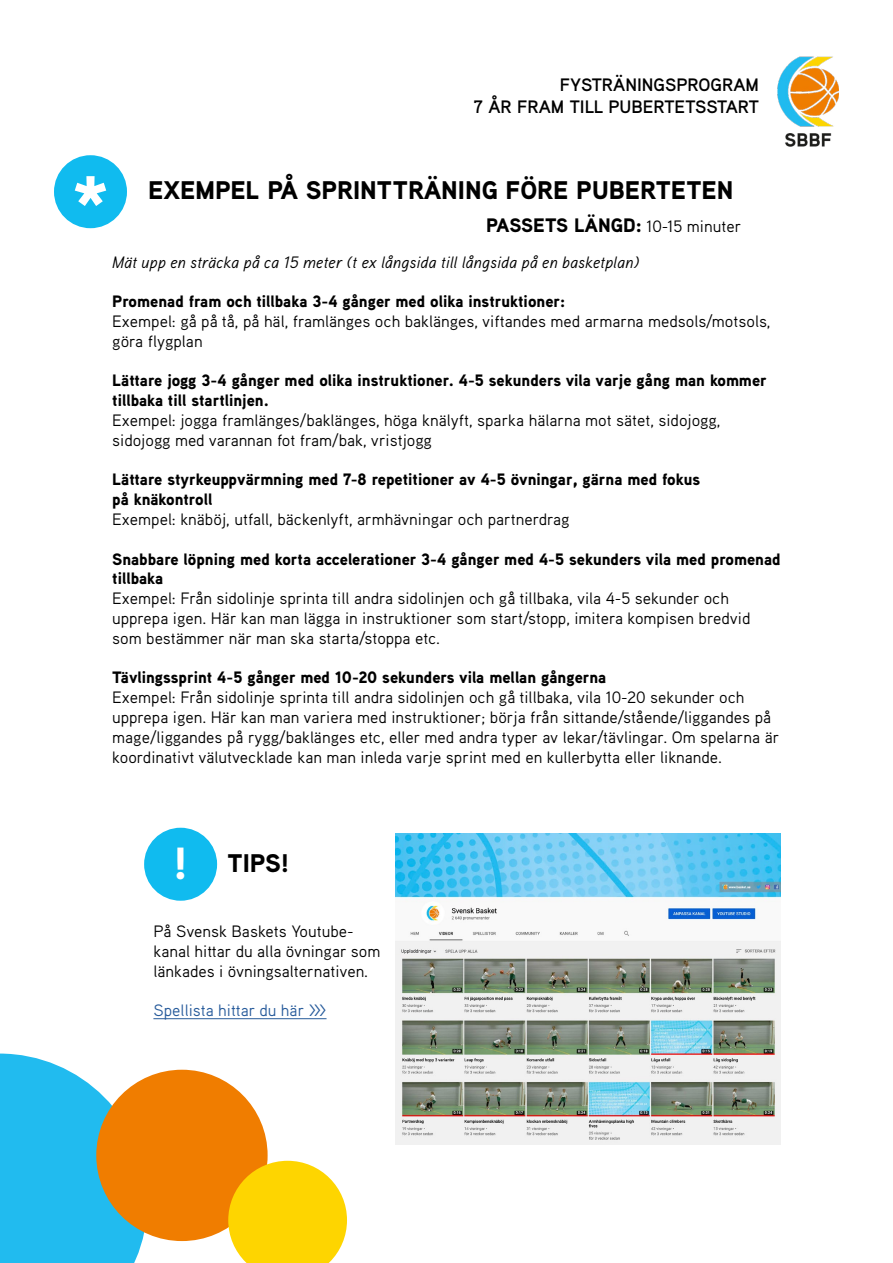
<style>
.page{position:relative;width:893px;height:1263px;background:#fff}
.page>*{position:absolute;margin:0;border:0;box-sizing:border-box;transform-origin:0 0}
.t1{font:900 81px "Aaux Pro OT";color:#fff}
.t2{font:900 25.5px "Aaux Pro OT";color:#000}
.t3{font:900 19.5px "Aaux Pro OT";color:#000}
.t4{font:700 18px/21.6px "Aaux Pro OT";color:#000;text-align:right}
.t5{font:16.5px/19.8px "Aaux Pro OT";color:#000}
.t6{font:900 16.5px/19.8px "Aaux Pro OT";color:#000}
.t7{font:italic 16.5px "Aaux Pro OT";color:#000}
.t8{font:16.5px "Aaux Pro OT";color:#275b9b}
.s1{font-weight:400;font-size:16.5px}
.s2{font-size:45px;color:#fff}
</style>
<div class="page">
<img style="left:777px;top:56px;width:62px;height:91px">
<svg style="left:0;top:1053px;width:147px;height:210px;background:#3ec3f0"></svg>
<div style="left:96px;top:1070px;width:172px;height:171px;background:#f07d00;border-radius:50%"></div>
<svg style="left:228px;top:1161px;width:119px;height:102px"></svg>
<div style="left:54px;top:155px;width:73px;height:73px;background:#10bbef;border-radius:50%"></div>
<img style="left:395px;top:833px;width:386px;height:122px">
<img style="left:395px;top:955px;width:386px;height:190px">
<div style="left:144px;top:828px;width:73px;height:73px;background:#10bbef;border-radius:50%"></div>
<hr style="left:153px;top:1018px;width:174px;height:1px;background:#275b9b">
<h1 class="t1" style="left:71px;top:154px;width:41px">*</h1>
<p class="t4" style="left:474px;top:74px;width:287px">FYSTRÄNINGSPROGRAM<br>7 ÅR FRAM TILL PUBERTETSSTART</p>
<h2 class="t2" style="left:148px;top:174px;width:587px">EXEMPEL PÅ SPRINTTRÄNING FÖRE PUBERTETEN</h2>
<p class="t3" style="left:486px;top:213px;width:257px">PASSETS LÄNGD: <span class="s1">10-15 minuter</span></p>
<p class="t7" style="left:112px;top:251px;width:528px">Mät upp en sträcka på ca 15 meter (t ex långsida till långsida på en basketplan)</p>
<p class="t6" style="left:112px;top:291px;width:455px">Promenad fram och tillbaka 3-4 gånger med olika instruktioner:</p>
<p class="t5" style="left:112px;top:311px;width:660px">Exempel: gå på tå, på häl, framlänges och baklänges, viftandes med armarna medsols/motsols, göra flygplan</p>
<p class="t6" style="left:112px;top:370px;width:656px">Lättare jogg 3-4 gånger med olika instruktioner. 4-5 sekunders vila varje gång man kommer tillbaka till startlinjen.</p>
<p class="t5" style="left:112px;top:410px;width:610px">Exempel: jogga framlänges/baklänges, höga knälyft, sparka hälarna mot sätet, sidojogg, sidojogg med varannan fot fram/bak, vristjogg</p>
<p class="t6" style="left:112px;top:469px;width:589px">Lättare styrkeuppvärmning med 7-8 repetitioner av 4-5 övningar, gärna med fokus på knäkontroll</p>
<p class="t5" style="left:112px;top:509px;width:459px">Exempel: knäböj, utfall, bäckenlyft, armhävningar och partnerdrag</p>
<p class="t6" style="left:112px;top:548px;width:670px">Snabbare löpning med korta accelerationer 3-4 gånger med 4-5 sekunders vila med promenad tillbaka</p>
<p class="t5" style="left:112px;top:588px;width:640px">Exempel: Från sidolinje sprinta till andra sidolinjen och gå tillbaka, vila 4-5 sekunder och upprepa igen. Här kan man lägga in instruktioner som start/stopp, imitera kompisen bredvid som bestämmer när man ska starta/stoppa etc.</p>
<p class="t6" style="left:112px;top:667px;width:496px">Tävlingssprint 4-5 gånger med 10-20 sekunders vila mellan gångerna</p>
<p class="t5" style="left:112px;top:687px;width:669px">Exempel: Från sidolinje sprinta till andra sidolinjen och gå tillbaka, vila 10-20 sekunder och upprepa igen. Här kan man variera med instruktioner; börja från sittande/stående/liggandes på mage/liggandes på rygg/baklänges etc, eller med andra typer av lekar/tävlingar. Om spelarna är koordinativt välutvecklade kan man inleda varje sprint med en kullerbytta eller liknande.</p>
<h2 class="t2" style="left:173px;top:846px;width:118px"><span class="s2">!</span> TIPS!</h2>
<p class="t5" style="left:153px;top:921px;width:228px">På Svensk Baskets Youtube&shy;kanal hittar du alla övningar som länkades i övningsalternativen.</p>
<p class="t8" style="left:153px;top:1000px;width:175px">Spellista hittar du här &gt;&gt;&gt;</p>
</div>
